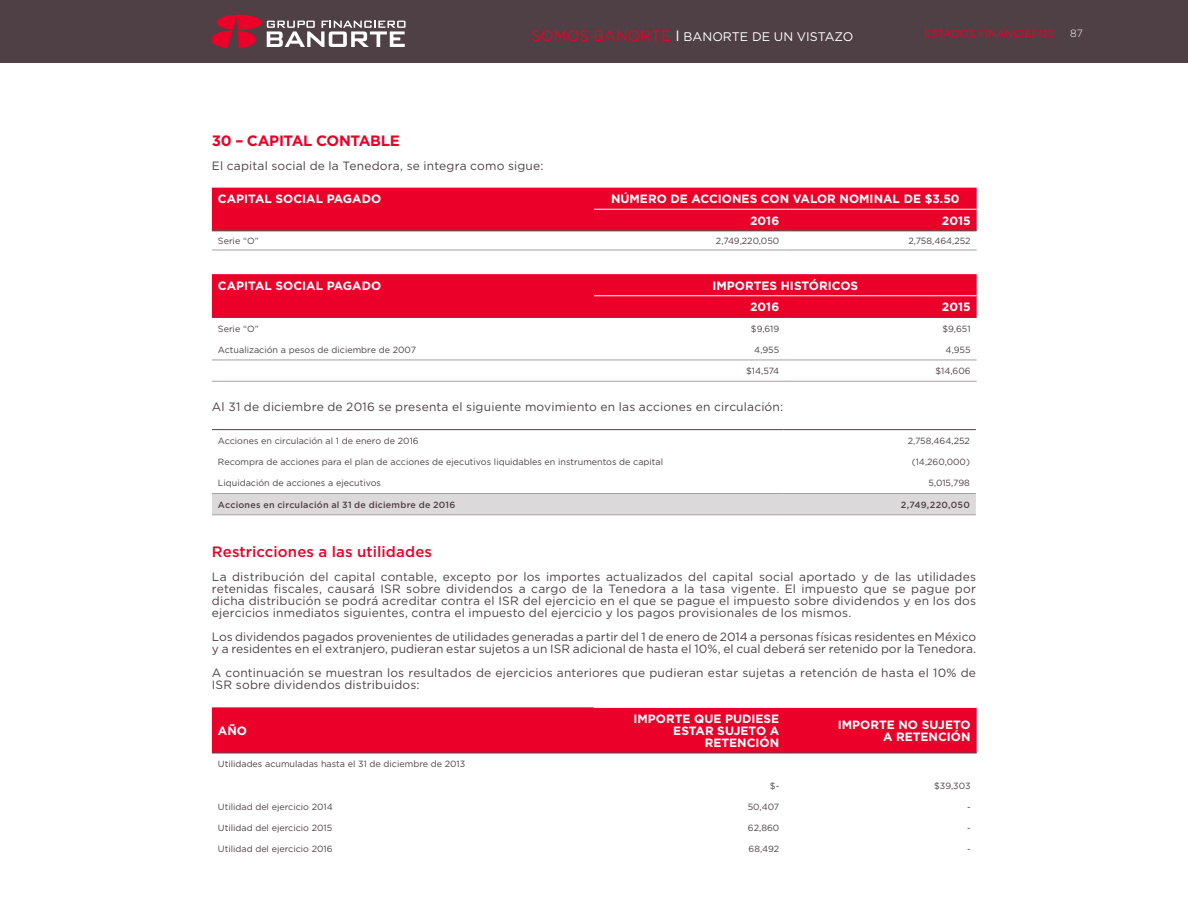
<style>
.page{position:relative;width:1188px;height:918px;background:#fff}
.page>*{position:absolute;margin:0;border:0;box-sizing:border-box;transform-origin:0 0}
.t1{font:500 15px "Gotham";letter-spacing:.01em;color:#eb0029}
.t2{font:700 15px "Gotham";letter-spacing:-.02em;color:#eb0029}
.t3{font:12.45px "Gotham";color:#fff}
.t4{font:12px/12px "Gotham";letter-spacing:.01em;color:#4f4045}
.t5{font:700 12px/12px "Gotham";color:#fff}
.t6{font:10.5px "Gotham";color:#eb0029}
.t7{font:300 10.5px "Gotham";color:#fff}
.t8{font:9px "Gotham";color:#4f4045}
.t9{font:500 9px "Gotham";letter-spacing:.025em;color:#4f4045}
.s1{font-size:15px;color:#eb0029}
.s2{font-size:15px}
</style>
<div class="page">
<div style="left:0;top:0;width:1188px;height:63px;background:#4e4044"></div>
<svg style="left:211px;top:15px;width:195px;height:33px"></svg>
<div style="left:212px;top:188px;width:765px;height:42px;background:#eb0029"></div>
<hr style="left:212px;top:230px;width:382px;height:1px;background:#4f4045">
<hr style="left:594px;top:230px;width:191px;height:1px;background:#4f4045">
<hr style="left:785px;top:230px;width:192px;height:1px;background:#4f4045">
<hr style="left:212px;top:250px;width:382px;height:1px;background:#a79fa2">
<hr style="left:594px;top:250px;width:191px;height:1px;background:#a79fa2">
<hr style="left:785px;top:250px;width:192px;height:1px;background:#a79fa2">
<hr style="left:594px;top:209px;width:191px;height:1px;background:#fff">
<hr style="left:785px;top:209px;width:192px;height:1px;background:#fff">
<div style="left:212px;top:274px;width:765px;height:43px;background:#eb0029"></div>
<hr style="left:212px;top:360px;width:382px;height:1px;background:#a79fa2">
<hr style="left:594px;top:360px;width:191px;height:1px;background:#a79fa2">
<hr style="left:785px;top:360px;width:192px;height:1px;background:#a79fa2">
<hr style="left:212px;top:317px;width:382px;height:1px;background:#4f4045">
<hr style="left:594px;top:317px;width:191px;height:1px;background:#4f4045">
<hr style="left:785px;top:317px;width:192px;height:1px;background:#4f4045">
<hr style="left:212px;top:381px;width:382px;height:1px;background:#a79fa2">
<hr style="left:594px;top:381px;width:191px;height:1px;background:#a79fa2">
<hr style="left:785px;top:381px;width:192px;height:1px;background:#a79fa2">
<hr style="left:594px;top:295px;width:191px;height:1px;background:#fff">
<hr style="left:785px;top:295px;width:192px;height:1px;background:#fff">
<div style="left:212px;top:494px;width:764px;height:21px;background:#dcd9da"></div>
<hr style="left:212px;top:429px;width:571px;height:1px;background:#4f4045">
<hr style="left:783px;top:429px;width:193px;height:1px;background:#4f4045">
<hr style="left:212px;top:493px;width:571px;height:1px;background:#a79fa2">
<hr style="left:783px;top:493px;width:193px;height:1px;background:#a79fa2">
<hr style="left:212px;top:515px;width:571px;height:1px;background:#a79fa2">
<hr style="left:783px;top:515px;width:193px;height:1px;background:#a79fa2">
<div style="left:212px;top:707px;width:765px;height:46px;background:#eb0029"></div>
<hr style="left:212px;top:753px;width:382px;height:1px;background:#4f4045">
<hr style="left:594px;top:753px;width:191px;height:1px;background:#4f4045">
<hr style="left:785px;top:753px;width:192px;height:1px;background:#4f4045">
<hr style="left:594px;top:707px;width:191px;height:1px;background:#fff">
<hr style="left:785px;top:707px;width:192px;height:1px;background:#fff">
<p class="t3" style="left:531px;top:29px;width:323px"><span class="s1">SOMOS BANORTE</span> <span class="s2">I</span> BANORTE DE UN VISTAZO</p>
<p class="t6" style="left:924px;top:27px;width:132px">ESTADOS FINANCIEROS</p>
<p class="t7" style="left:1070px;top:27px;width:14px">87</p>
<p class="t2" style="left:212px;top:130px;width:189px">30 – CAPITAL CONTABLE</p>
<p class="t4" style="left:212px;top:159px;width:333px">El capital social de la Tenedora, se integra como sigue:</p>
<p class="t5" style="left:218px;top:193px;width:165px">CAPITAL SOCIAL PAGADO</p>
<p class="t5" style="left:750px;top:188px;width:211px;line-height:21.6px;text-indent:-139px">NÚMERO DE ACCIONES CON VALOR NOMINAL DE $3.50<br>2016</p>
<p class="t5" style="left:942px;top:215px;width:30px">2015</p>
<p class="t8" style="left:218px;top:235px;width:42px">Serie “O”</p>
<p class="t8" style="left:716px;top:235px;width:65px">2,749,220,050</p>
<p class="t8" style="left:908px;top:235px;width:64px">2,758,464,252</p>
<p class="t5" style="left:218px;top:279px;width:165px">CAPITAL SOCIAL PAGADO</p>
<p class="t5" style="left:750px;top:275px;width:110px;line-height:21.6px;text-indent:-38px">IMPORTES HISTÓRICOS<br>2016</p>
<p class="t5" style="left:942px;top:301px;width:30px">2015</p>
<p class="t8" style="left:218px;top:323px;width:42px">Serie “O”</p>
<p class="t8" style="left:751px;top:323px;width:30px">$9,619</p>
<p class="t8" style="left:942px;top:323px;width:30px">$9,651</p>
<p class="t8" style="left:218px;top:344px;width:200px">Actualización a pesos de diciembre de 2007</p>
<p class="t8" style="left:754px;top:344px;width:27px">4,955</p>
<p class="t8" style="left:946px;top:344px;width:27px">4,955</p>
<p class="t8" style="left:746px;top:365px;width:35px">$14,574</p>
<p class="t8" style="left:935px;top:365px;width:37px">$14,606</p>
<p class="t4" style="left:212px;top:401px;width:573px">Al 31 de diciembre de 2016 se presenta el siguiente movimiento en las acciones en circulación:</p>
<p class="t8" style="left:218px;top:435px;width:202px">Acciones en circulación al 1 de enero de 2016</p>
<p class="t8" style="left:908px;top:435px;width:64px">2,758,464,252</p>
<p class="t8" style="left:218px;top:456px;width:447px">Recompra de acciones para el plan de acciones de ejecutivos liquidables en instrumentos de capital</p>
<p class="t8" style="left:912px;top:456px;width:60px">(14,260,000)</p>
<p class="t8" style="left:218px;top:478px;width:165px">Liquidación de acciones a ejecutivos</p>
<p class="t8" style="left:929px;top:478px;width:43px">5,015,798</p>
<p class="t9" style="left:218px;top:499px;width:239px">Acciones en circulación al 31 de diciembre de 2016</p>
<p class="t9" style="left:901px;top:499px;width:71px">2,749,220,050</p>
<p class="t1" style="left:212px;top:542px;width:222px">Restricciones a las utilidades</p>
<p class="t4" style="left:212px;top:570px;width:766px;text-align:justify">La distribución del capital contable, excepto por los importes actualizados del capital social aportado y de las utilidades retenidas fiscales, causará ISR sobre dividendos a cargo de la Tenedora a la tasa vigente. El impuesto que se pague por dicha distribución se podrá acreditar contra el ISR del ejercicio en el que se pague el impuesto sobre dividendos y en los dos ejercicios inmediatos siguientes, contra el impuesto del ejercicio y los pagos provisionales de los mismos.</p>
<p class="t4" style="left:212px;top:630px;width:766px">Los dividendos pagados provenientes de utilidades generadas a partir del 1 de enero de 2014 a personas físicas residentes en México y a residentes en el extranjero, pudieran estar sujetos a un ISR adicional de hasta el 10%, el cual deberá ser retenido por la Tenedora.</p>
<p class="t4" style="left:212px;top:666px;width:766px">A continuación se muestran los resultados de ejercicios anteriores que pudieran estar sujetas a retención de hasta el 10% de<br>ISR sobre dividendos distribuidos:</p>
<p class="t5" style="left:218px;top:725px;width:31px">AÑO</p>
<p class="t5" style="left:633px;top:713px;width:147px;text-align:right">IMPORTE QUE PUDIESE<br>ESTAR SUJETO A<br>RETENCIÓN</p>
<p class="t5" style="left:838px;top:719px;width:134px;text-align:right">IMPORTE NO SUJETO<br>A RETENCIÓN</p>
<p class="t8" style="left:218px;top:758px;width:249px">Utilidades acumuladas hasta el 31 de diciembre de 2013</p>
<p class="t8" style="left:770px;top:780px;width:11px">$-</p>
<p class="t8" style="left:934px;top:780px;width:38px">$39,303</p>
<p class="t8" style="left:218px;top:801px;width:116px">Utilidad del ejercicio 2014</p>
<p class="t8" style="left:748px;top:801px;width:33px">50,407</p>
<p class="t8" style="left:967px;top:801px;width:5px">-</p>
<p class="t8" style="left:218px;top:822px;width:116px">Utilidad del ejercicio 2015</p>
<p class="t8" style="left:748px;top:822px;width:33px">62,860</p>
<p class="t8" style="left:967px;top:822px;width:5px">-</p>
<p class="t8" style="left:218px;top:843px;width:116px">Utilidad del ejercicio 2016</p>
<p class="t8" style="left:749px;top:843px;width:32px">68,492</p>
<p class="t8" style="left:967px;top:843px;width:5px">-</p>
</div>
